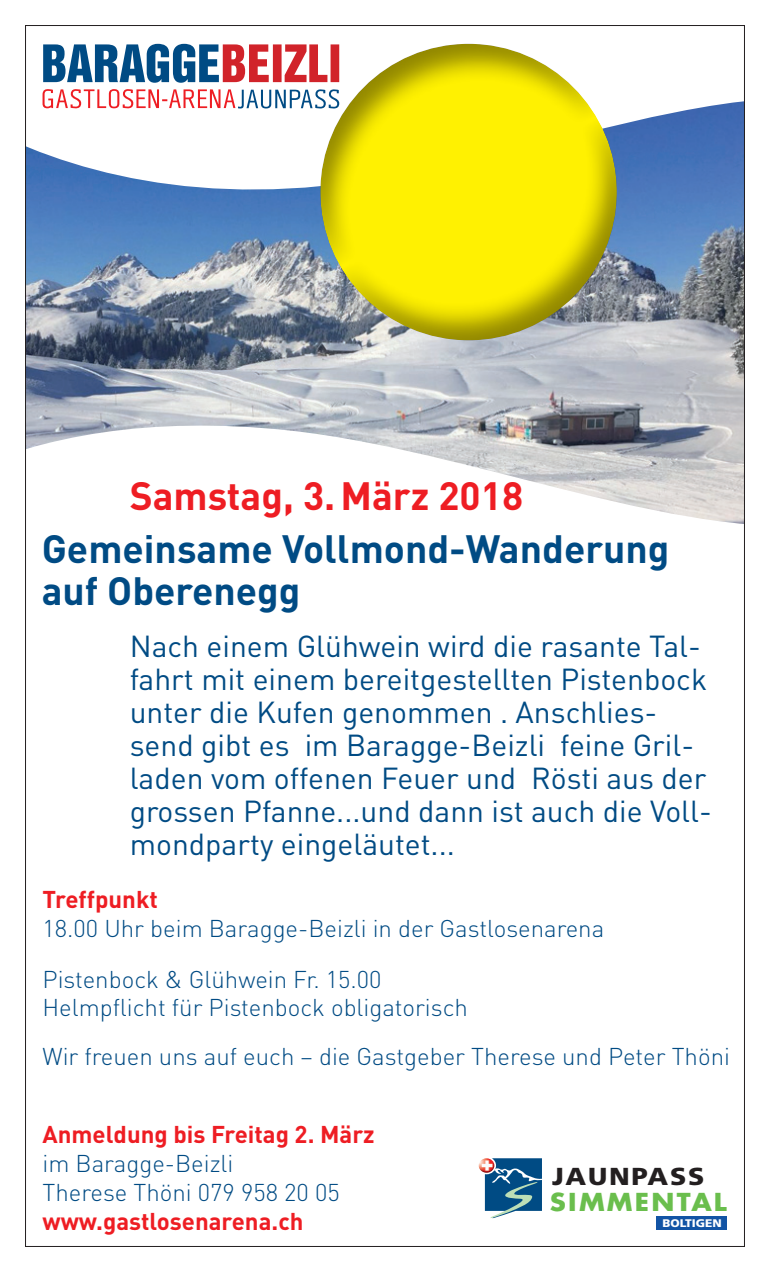
<style>
.page{position:relative;width:770px;height:1272px;background:#fff}
.page>*{position:absolute;margin:0;border:0;box-sizing:border-box;transform-origin:0 0}
.t1{font:700 39px/42px "DIN";color:#004b84}
.t2{font:700 39px "DIN";color:#ee1d23}
.t3{font:30px/33px "DIN";color:#004b84}
.t4{font:900 24.6px "Frutiger";letter-spacing:.065em;color:#231f20;scale:1.08 1}
.t5{font:300 24px/28.8px "DIN";color:#004b84}
.t6{font:700 24px "DIN";color:#ee1d23}
.t7{font:700 24px "Futura";letter-spacing:.085em;color:#6abe4d;scale:1.08 1}
.t8{font:900 11.1px "Frutiger";color:#fff;scale:1.08 1}
</style>
<div class="page">
<img style="left:27px;top:259px;width:716px;height:139px">
<svg style="left:27px;top:398px;width:716px;height:126px"></svg>
<svg style="left:27px;top:43px;width:716px;height:216px"></svg>
<div style="left:656px;top:1216px;width:71px;height:13px;background:#1254a5"></div>
<img style="left:478px;top:1158px;width:7px;height:14px">
<svg style="left:485px;top:1158px;width:57px;height:60px;background:#43789d"></svg>
<svg style="left:43px;top:89px;width:271px;height:19px"></svg>
<svg style="left:43px;top:44px;width:271px;height:39px"></svg>
<div style="left:314px;top:42px;width:303px;height:303px;background:#231f20;opacity:.5"></div>
<h1 class="t2" style="left:130px;top:470px;width:395px">Samstag, 3. März 2018</h1>
<h1 class="t1" style="left:42px;top:525px;width:629px">Gemeinsame Vollmond-Wanderung auf Oberenegg</h1>
<p class="t3" style="left:130px;top:628px;width:583px">Nach einem Glühwein wird die rasante Tal&shy;fahrt mit einem bereitgestellten Pistenbock unter die Kufen genommen . Anschlies&shy;send gibt es im Baragge-Beizli feine Gril&shy;laden vom offenen Feuer und Rösti aus der grossen Pfanne...und dann ist auch die Voll&shy;mondparty eingeläutet...</p>
<p class="t6" style="left:43px;top:883px;width:117px">Treffpunkt</p>
<p class="t5" style="left:43px;top:913px;width:563px">18.00 Uhr beim Baragge-Beizli in der Gastlosenarena</p>
<p class="t5" style="left:43px;top:964px;width:427px">Pistenbock &amp; Glühwein Fr. 15.00<br>Helmpflicht für Pistenbock obligatorisch</p>
<p class="t5" style="left:43px;top:1042px;width:689px">Wir freuen uns auf euch – die Gastgeber Therese und Peter Thöni</p>
<p class="t6" style="left:43px;top:1118px;width:334px">Anmeldung bis Freitag 2. März</p>
<p class="t5" style="left:43px;top:1148px;width:299px">im Baragge-Beizli<br>Therese Thöni 079 958 20 05</p>
<p class="t6" style="left:43px;top:1205px;width:262px">www.gastlosenarena.ch</p>
<p class="t4" style="left:552px;top:1161px;width:143px">JAUNPASS</p>
<p class="t8" style="left:662px;top:1216px;width:56px">BOLTIGEN</p>
<p class="t7" style="left:550px;top:1185px;width:165px">SIMMENTAL</p>
</div>
